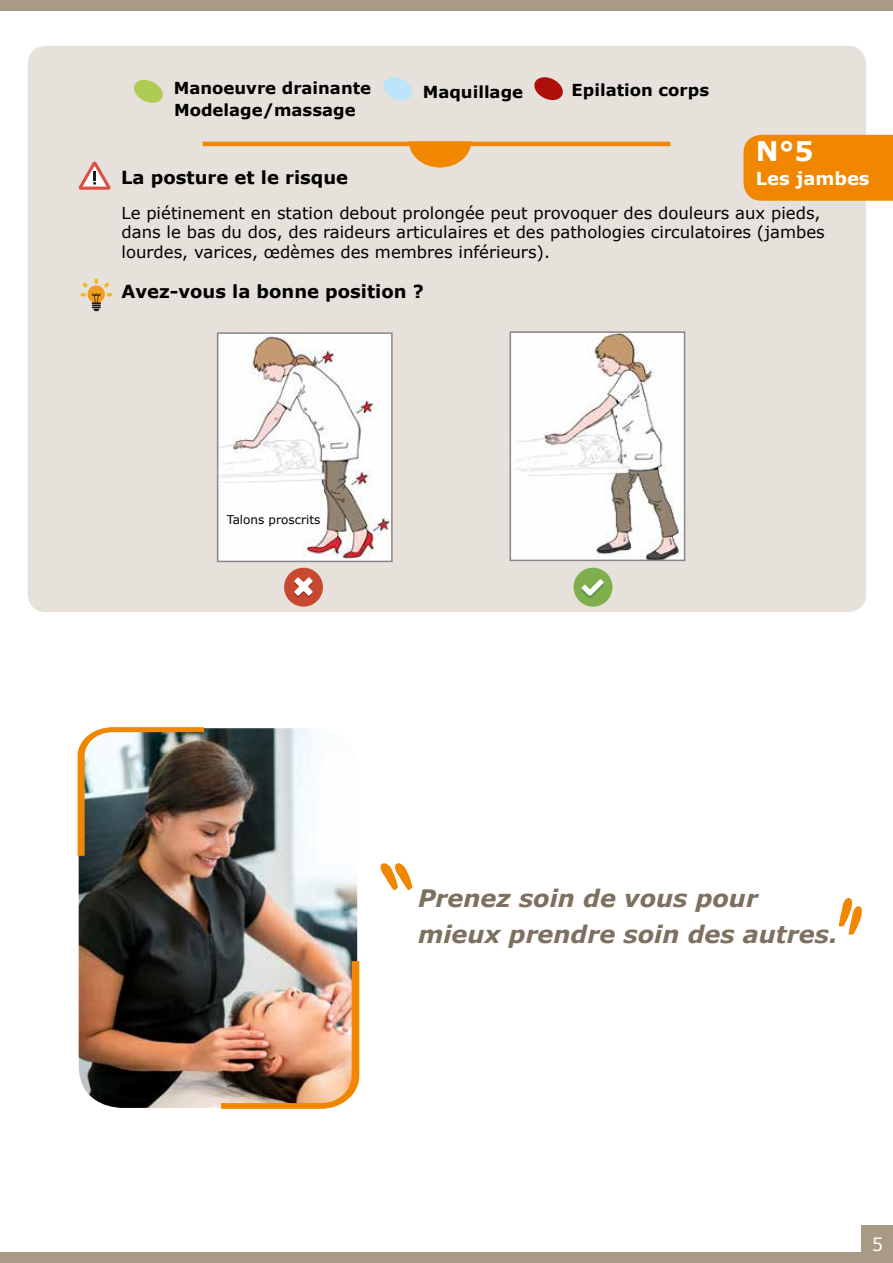
<style>
.page{position:relative;width:893px;height:1263px;background:#fff}
.page>*{position:absolute;margin:0;border:0;box-sizing:border-box;transform-origin:0 0}
.t1{font:700 27px "Verdana";color:#fff}
.t2{font:italic 700 24px/36px "Verdana";color:#7d705e}
.t3{font:700 18px "Verdana";color:#000}
.t4{font:700 18px "Verdana";color:#fff}
.t5{font:18px "Verdana";color:#fff}
.t6{font:16.5px/19.8px "Verdana";color:#000}
.t7{font:700 16.5px "Verdana";color:#000}
.t8{font:12px "Verdana";color:#000}
</style>
<div class="page">
<div style="left:0;top:1252px;width:893px;height:11px;background:#a99a85"></div>
<div style="left:862px;top:1225px;width:31px;height:38px;background:#a99a85"></div>
<div style="left:0;top:0;width:893px;height:11px;background:#a99a85"></div>
<div style="left:28px;top:46px;width:838px;height:566px;background:#e6e1db;border-radius:18px"></div>
<div style="left:284px;top:568px;width:39px;height:39px;background:#c64930;border-radius:50%"></div>
<svg style="left:294px;top:577px;width:19px;height:20px"></svg>
<div style="left:574px;top:568px;width:38px;height:39px;background:#7fae4c;border-radius:50%"></div>
<svg style="left:581px;top:579px;width:23px;height:19px"></svg>
<hr style="left:203px;top:142px;width:467px;height:4px;background:#f18700">
<svg style="left:409px;top:141px;width:62px;height:27px"></svg>
<svg style="left:81px;top:278px;width:31px;height:33px"></svg>
<svg style="left:79px;top:162px;width:32px;height:28px"></svg>
<svg style="left:534px;top:77px;width:29px;height:23px"></svg>
<svg style="left:134px;top:80px;width:29px;height:23px"></svg>
<svg style="left:383px;top:77px;width:30px;height:23px"></svg>
<img style="left:220px;top:335px;width:170px;height:224px">
<div style="left:217px;top:332px;width:176px;height:230px;border:2px solid #878787"></div>
<img style="left:79px;top:728px;width:278px;height:380px">
<svg style="left:381px;top:863px;width:31px;height:27px"></svg>
<svg style="left:839px;top:898px;width:23px;height:37px"></svg>
<img style="left:78px;top:727px;width:126px;height:129px">
<img style="left:221px;top:961px;width:138px;height:148px">
<div style="left:743px;top:135px;width:150px;height:66px;background:#f18700"></div>
<img style="left:513px;top:334px;width:169px;height:224px">
<div style="left:510px;top:331px;width:175px;height:230px;border:2px solid #878787"></div>
<p class="t7" style="left:174px;top:78px;width:199px">Manoeuvre drainante</p>
<p class="t7" style="left:423px;top:81px;width:102px">Maquillage</p>
<p class="t7" style="left:174px;top:99px;width:183px">Modelage/massage</p>
<p class="t3" style="left:121px;top:166px;width:229px">La posture et le risque</p>
<p class="t7" style="left:572px;top:79px;width:139px">Epilation corps</p>
<h1 class="t1" style="left:756px;top:134px;width:59px">N°5</h1>
<p class="t4" style="left:756px;top:167px;width:115px">Les jambes</p>
<p class="t6" style="left:122px;top:202px;width:705px">Le piétinement en station debout prolongée peut provoquer des douleurs aux pieds, dans le bas du dos, des raideurs articulaires et des pathologies circulatoires (jambes lourdes, varices, œdèmes des membres inférieurs).</p>
<p class="t3" style="left:122px;top:280px;width:304px">Avez-vous la bonne position ?</p>
<p class="t8" style="left:227px;top:512px;width:95px">Talons proscrits</p>
<h2 class="t2" style="left:418px;top:880px;width:421px">Prenez soin de vous pour mieux prendre soin des autres.</h2>
<p class="t5" style="left:872px;top:1233px;width:13px">5</p>
</div>
